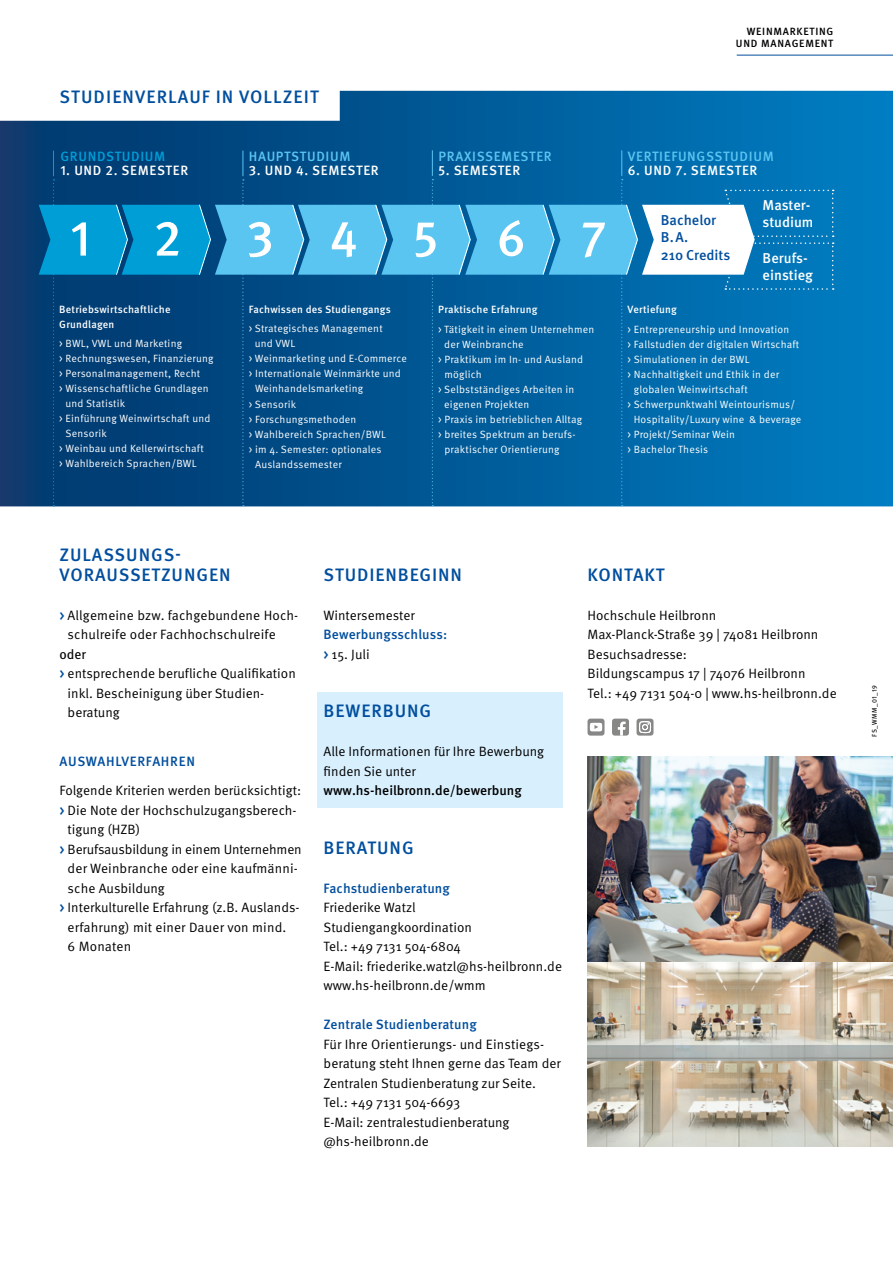
<style>
.page{position:relative;width:893px;height:1263px;background:#fff}
.page>*{position:absolute;margin:0;border:0;box-sizing:border-box;transform-origin:0 0}
.t1{font:500 50.1px "Meta OT";letter-spacing:1.105em;color:#fff}
.t2{font:500 18px/19.5px "Meta OT";letter-spacing:.05em;color:#004e9e}
.t3{font:500 14.25px/17.4px "Meta OT";color:#fff}
.t4{font:500 14.25px/17.4px "Meta OT";color:#004e9e}
.t5{font:13.5px/19.5px "Meta OT Norm";color:#000}
.t6{font:500 13.5px "Meta OT";letter-spacing:.01em;color:#004e9e}
.t7{font:500 13.5px "Meta OT";letter-spacing:.05em;color:#fff}
.t8{font:500 13.5px "Meta OT";letter-spacing:.05em;color:#5bc5f2}
.t9{font:500 13.5px "Meta OT";color:#000}
.t10{font:500 13.5px "Meta OT";letter-spacing:.05em;color:#004e9e}
.t11{font:500 13.5px "Meta OT";letter-spacing:.05em;color:#009ed7}
.t12{font:13.5px "Meta OT";color:#000}
.t13{font:10.5px "Meta OT Norm";letter-spacing:.02em;color:#fff}
.t14{font:500 10.5px/15px "Meta OT";letter-spacing:.02em;color:#fff}
.t15{font:500 10.5px/12px "Meta OT";letter-spacing:.07em;color:#000;text-align:right}
.t16{font:6.75px "Meta OT";letter-spacing:.06em;color:#000}
.s1{font-family:"Meta OT";font-weight:500;color:#004e9e}
</style>
<div class="page">
<svg style="left:0;top:91px;width:893px;height:415px;background:#2071a8"></svg>
<img style="left:587px;top:756px;width:306px;height:390px">
<svg style="left:587px;top:719px;width:17px;height:17px"></svg>
<svg style="left:590px;top:723px;width:12px;height:8px"></svg>
<div style="left:612px;top:719px;width:17px;height:17px;background:#878786;border-radius:3px"></div>
<svg style="left:618px;top:721px;width:8px;height:15px"></svg>
<div style="left:636px;top:719px;width:17px;height:17px;background:#878786;border-radius:3px"></div>
<svg style="left:639px;top:721px;width:12px;height:12px"></svg>
<div style="left:317px;top:692px;width:245px;height:116px;background:#d8effd"></div>
<svg style="left:39px;top:150px;width:795px;height:356px;background:#0f6aa3"></svg>
<hr style="left:737px;top:55px;width:156px;height:1px;background:#004e9e">
<h2 class="t2" style="left:60px;top:88px;width:261px">STUDIENVERLAUF IN VOLLZEIT</h2>
<p class="t11" style="left:60px;top:148px;width:106px">GRUNDSTUDIUM</p>
<p class="t7" style="left:60px;top:162px;width:129px">1. UND 2. SEMESTER</p>
<p class="t8" style="left:249px;top:148px;width:103px">HAUPTSTUDIUM</p>
<p class="t7" style="left:249px;top:162px;width:131px">3. UND 4. SEMESTER</p>
<p class="t8" style="left:439px;top:147px;width:115px">PRAXISSEMESTER</p>
<p class="t7" style="left:438px;top:162px;width:83px">5. SEMESTER</p>
<p class="t15" style="left:736px;top:26px;width:99px">WEINMARKETING<br>UND MANAGEMENT</p>
<p class="t8" style="left:628px;top:147px;width:147px">VERTIEFUNGSSTUDIUM</p>
<p class="t7" style="left:628px;top:162px;width:131px">6. UND 7. SEMESTER</p>
<h1 class="t1" style="left:70px;top:207px;width:22px">1</h1>
<h1 class="t1" style="left:153px;top:207px;width:30px">2</h1>
<h1 class="t1" style="left:246px;top:207px;width:361px">34567</h1>
<p class="t4" style="left:661px;top:211px;width:71px">Bachelor<br>B.A.<br>210 Credits</p>
<p class="t3" style="left:763px;top:197px;width:52px">Master&shy;studium</p>
<p class="t3" style="left:763px;top:249px;width:52px">Berufs&shy;einstieg</p>
<p class="t14" style="left:59px;top:302px;width:113px">Betriebswirtschaftliche<br>Grundlagen</p>
<p class="t13" style="left:59px;top:337px;width:124px">&gt; BWL, VWL und Marketing</p>
<p class="t13" style="left:59px;top:352px;width:156px">&gt; Rechnungswesen, Finanzierung</p>
<p class="t13" style="left:59px;top:367px;width:142px">&gt; Personalmanagement, Recht</p>
<p class="t13" style="left:59px;top:382px;width:151px">&gt; Wissenschaftliche Grundlagen</p>
<p class="t13" style="left:65px;top:397px;width:61px">und Statistik</p>
<p class="t13" style="left:59px;top:412px;width:153px">&gt; Einführung Weinwirtschaft und</p>
<p class="t13" style="left:66px;top:427px;width:43px">Sensorik</p>
<p class="t13" style="left:59px;top:442px;width:146px">&gt; Weinbau und Kellerwirtschaft</p>
<p class="t13" style="left:59px;top:457px;width:139px">&gt; Wahlbereich Sprachen/BWL</p>
<p class="t14" style="left:249px;top:302px;width:144px">Fachwissen des Studiengangs</p>
<p class="t13" style="left:249px;top:322px;width:135px">&gt; Strategisches Management</p>
<p class="t13" style="left:255px;top:337px;width:42px">und VWL</p>
<p class="t13" style="left:249px;top:352px;width:160px">&gt; Weinmarketing und E-Commerce</p>
<p class="t13" style="left:249px;top:367px;width:154px">&gt; Internationale Weinmärkte und</p>
<p class="t13" style="left:255px;top:382px;width:110px">Weinhandelsmarketing</p>
<p class="t13" style="left:249px;top:397px;width:49px">&gt; Sensorik</p>
<p class="t13" style="left:249px;top:412px;width:109px">&gt; Forschungsmethoden</p>
<p class="t13" style="left:249px;top:428px;width:139px">&gt; Wahlbereich Sprachen/BWL</p>
<p class="t13" style="left:249px;top:443px;width:134px">&gt; im 4. Semester: optionales</p>
<p class="t13" style="left:255px;top:458px;width:88px">Auslandssemester</p>
<p class="t14" style="left:438px;top:302px;width:101px">Praktische Erfahrung</p>
<p class="t13" style="left:438px;top:323px;width:158px">&gt; Tätigkeit in einem Unternehmen</p>
<p class="t13" style="left:444px;top:338px;width:81px">der Weinbranche</p>
<p class="t13" style="left:438px;top:353px;width:146px">&gt; Praktikum im In- und Ausland</p>
<p class="t13" style="left:444px;top:368px;width:39px">möglich</p>
<p class="t13" style="left:438px;top:383px;width:138px">&gt; Selbstständiges Arbeiten in</p>
<p class="t13" style="left:444px;top:398px;width:87px">eigenen Projekten</p>
<p class="t13" style="left:438px;top:413px;width:146px">&gt; Praxis im betrieblichen Alltag</p>
<p class="t13" style="left:438px;top:428px;width:139px">&gt; breites Spektrum an berufs-</p>
<p class="t13" style="left:444px;top:443px;width:117px">praktischer Orientierung</p>
<p class="t14" style="left:628px;top:302px;width:51px">Vertiefung</p>
<p class="t13" style="left:628px;top:323px;width:163px">&gt; Entrepreneurship und Innovation</p>
<p class="t13" style="left:628px;top:338px;width:173px">&gt; Fallstudien der digitalen Wirtschaft</p>
<p class="t13" style="left:628px;top:353px;width:123px">&gt; Simulationen in der BWL</p>
<p class="t13" style="left:628px;top:368px;width:153px">&gt; Nachhaltigkeit und Ethik in der</p>
<p class="t13" style="left:634px;top:383px;width:115px">globalen Weinwirtschaft</p>
<p class="t13" style="left:628px;top:398px;width:169px">&gt; Schwerpunktwahl Weintourismus/</p>
<p class="t13" style="left:634px;top:413px;width:169px">Hospitality/Luxury wine &amp; beverage</p>
<p class="t13" style="left:628px;top:428px;width:109px">&gt; Projekt/Seminar Wein</p>
<p class="t13" style="left:628px;top:443px;width:82px">&gt; Bachelor Thesis</p>
<h2 class="t2" style="left:60px;top:545px;width:172px">ZULASSUNGS-<br>VORAUSSETZUNGEN</h2>
<p class="t5" style="left:68px;top:605px;width:232px;text-indent:-8px"><span class="s1">&gt;</span> Allgemeine bzw. fachgebundene Hoch&shy;schulreife oder Fachhochschulreife</p>
<p class="t12" style="left:60px;top:646px;width:28px">oder</p>
<p class="t5" style="left:68px;top:664px;width:230px;text-indent:-8px"><span class="s1">&gt;</span> entsprechende berufliche Qualifikation inkl. Bescheinigung über Studien&shy;beratung</p>
<p class="t10" style="left:60px;top:753px;width:137px">AUSWAHLVERFAHREN</p>
<p class="t5" style="left:60px;top:781px;width:243px">Folgende Kriterien werden berücksichtigt:</p>
<p class="t5" style="left:60px;top:800px;width:239px"><span class="s1">&gt;</span> Die Note der Hochschulzugangsberech-</p>
<p class="t5" style="left:68px;top:820px;width:74px">tigung (HZB)</p>
<p class="t5" style="left:60px;top:839px;width:244px"><span class="s1">&gt;</span> Berufsausbildung in einem Unternehmen</p>
<p class="t5" style="left:68px;top:859px;width:232px">der Weinbranche oder eine kaufmänni-</p>
<p class="t5" style="left:68px;top:878px;width:99px">sche Ausbildung</p>
<p class="t5" style="left:60px;top:898px;width:242px"><span class="s1">&gt;</span> Interkulturelle Erfahrung (z.B. Auslands-</p>
<p class="t5" style="left:68px;top:917px;width:220px">erfahrung) mit einer Dauer von mind.</p>
<p class="t5" style="left:68px;top:937px;width:65px">6 Monaten</p>
<h2 class="t2" style="left:324px;top:565px;width:140px">STUDIENBEGINN</h2>
<p class="t5" style="left:324px;top:605px;width:93px">Wintersemester</p>
<p class="t6" style="left:324px;top:626px;width:125px">Bewerbungsschluss:</p>
<p class="t5" style="left:324px;top:644px;width:48px"><span class="s1">&gt;</span> 15. Juli</p>
<h2 class="t2" style="left:324px;top:701px;width:109px">BEWERBUNG</h2>
<p class="t5" style="left:324px;top:742px;width:222px">Alle Informationen für Ihre Bewerbung finden Sie unter</p>
<p class="t9" style="left:324px;top:782px;width:200px">www.hs-heilbronn.de/bewerbung</p>
<h2 class="t2" style="left:324px;top:838px;width:92px">BERATUNG</h2>
<p class="t6" style="left:324px;top:879px;width:128px">Fachstudienberatung</p>
<p class="t5" style="left:324px;top:898px;width:240px">Friederike Watzl<br>Studiengangkoordination<br>Tel.: +49 7131 504-6804<br>E-Mail: friederike.watzl@hs-heilbronn.de www.hs-heilbronn.de/wmm</p>
<p class="t6" style="left:324px;top:1016px;width:155px">Zentrale Studienberatung</p>
<p class="t5" style="left:324px;top:1034px;width:239px">Für Ihre Orientierungs- und Einstiegs&shy;beratung steht Ihnen gerne das Team der<br>Zentralen Studienberatung zur Seite.<br>Tel.: +49 7131 504-6693<br>E-Mail: zentralestudienberatung @hs-heilbronn.de</p>
<h2 class="t2" style="left:588px;top:565px;width:78px">KONTAKT</h2>
<p class="t5" style="left:587px;top:605px;width:251px">Hochschule Heilbronn<br>Max-Planck-Straße 39 | 74081 Heilbronn<br>Besuchsadresse:<br>Bildungscampus 17 | 74076 Heilbronn<br>Tel.: +49 7131 504-0 | www.hs-heilbronn.de</p>
<p class="t16" style="left:870px;top:736px;width:53px;rotate:-90deg">FS_WMM_01_19</p>
</div>
